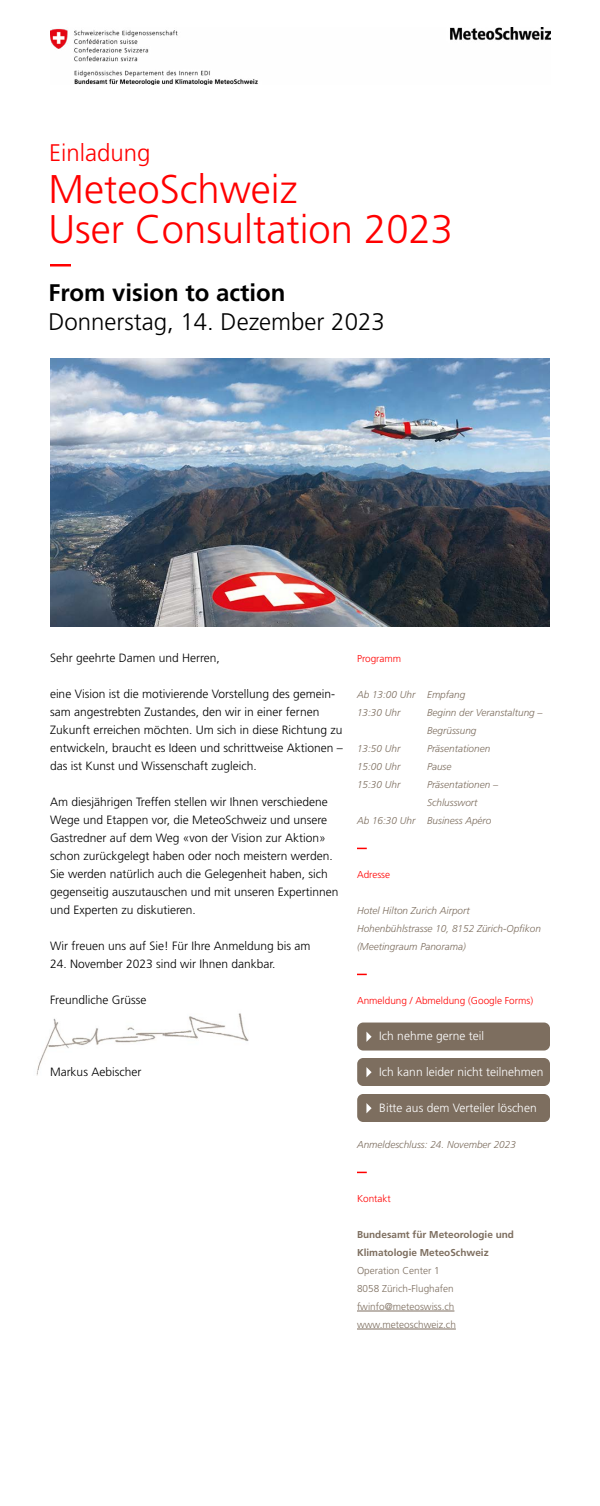
<style>
.page{position:relative;width:600px;height:1506px;background:#fff}
.page>*{position:absolute;margin:0;border:0;box-sizing:border-box;transform-origin:0 0}
.t1{font:300 40px/40px "Frutiger LT Std";color:#f00}
.t2{font:300 24px "Frutiger LT Std";color:#000}
.t3{font:700 24px "Frutiger LT Std";color:#000}
.t4{font:300 24px "Frutiger LT Std";color:#f00}
.t5{font:300 12px/18px "Frutiger LT Std";color:#000}
.t6{font:300 12px "Frutiger LT Std";color:#fff}
.t7{font:italic 300 10px/18px "Frutiger LT Std";color:#7d6e5f}
.t8{font:300 10px/18px "Frutiger LT Std";color:#7d6e5f}
.t9{font:300 10px "Frutiger LT Std";color:#f00}
.t10{font:700 10px/18px "Frutiger LT Std";color:#7d6e5f}
</style>
<div class="page">
<hr style="left:357px;top:1311px;width:97px;height:1px;background:#7d6e5f">
<hr style="left:357px;top:1329px;width:99px;height:1px;background:#7d6e5f">
<img style="left:36px;top:1013px;width:213px;height:63px">
<img style="left:50px;top:28px;width:500px;height:57px">
<hr style="left:50px;top:264px;width:21px;height:2px;background:#f00">
<div style="left:357px;top:1023px;width:193px;height:28px;background:#7d6e5f;border-radius:6px"></div>
<svg style="left:366px;top:1032px;width:6px;height:10px"></svg>
<img style="left:50px;top:358px;width:500px;height:269px">
<div style="left:357px;top:1058px;width:193px;height:28px;background:#7d6e5f;border-radius:6px"></div>
<svg style="left:366px;top:1067px;width:6px;height:10px"></svg>
<div style="left:357px;top:1094px;width:193px;height:28px;background:#7d6e5f;border-radius:6px"></div>
<svg style="left:366px;top:1103px;width:6px;height:10px"></svg>
<p class="t4" style="left:49px;top:139px;width:103px">Einladung</p>
<p class="t1" style="left:49px;top:170px;width:406px">MeteoSchweiz<br>User Consultation 2023</p>
<p class="t3" style="left:49px;top:279px;width:238px">From vision to action</p>
<p class="t2" style="left:49px;top:308px;width:338px">Donnerstag, 14. Dezember 2023</p>
<p class="t5" style="left:50px;top:649px;width:171px">Sehr geehrte Damen und Herren,</p>
<p class="t5" style="left:50px;top:685px;width:294px">eine Vision ist die motivierende Vorstellung des gemein&shy;sam angestrebten Zustandes, den wir in einer fernen Zukunft erreichen möchten. Um sich in diese Richtung zu entwickeln, braucht es Ideen und schrittweise Aktionen – das ist Kunst und Wissenschaft zugleich.</p>
<p class="t5" style="left:50px;top:793px;width:290px">Am diesjährigen Treffen stellen wir Ihnen verschiedene Wege und Etappen vor, die MeteoSchweiz und unsere Gastredner auf dem Weg «von der Vision zur Aktion» schon zurückgelegt haben oder noch meistern werden.<br>Sie werden natürlich auch die Gelegenheit haben, sich gegenseitig auszutauschen und mit unseren Expertinnen und Experten zu diskutieren.</p>
<p class="t5" style="left:50px;top:937px;width:262px">Wir freuen uns auf Sie! Für Ihre Anmeldung bis am</p>
<p class="t5" style="left:50px;top:955px;width:227px">24. November 2023 sind wir Ihnen dankbar.</p>
<p class="t5" style="left:50px;top:991px;width:98px">Freundliche Grüsse</p>
<p class="t5" style="left:50px;top:1063px;width:93px">Markus Aebischer</p>
<p class="t9" style="left:357px;top:653px;width:46px">Programm</p>
<p class="t7" style="left:357px;top:686px;width:110px">Ab 13:00 Uhr Empfang</p>
<p class="t7" style="left:357px;top:704px;width:45px">13:30 Uhr</p>
<p class="t7" style="left:427px;top:704px;width:117px">Beginn der Veranstaltung –<br>Begrüssung</p>
<p class="t7" style="left:357px;top:740px;width:45px">13:50 Uhr</p>
<p class="t7" style="left:427px;top:740px;width:65px">Präsentationen</p>
<p class="t7" style="left:357px;top:758px;width:45px">15:00 Uhr</p>
<p class="t7" style="left:427px;top:758px;width:26px">Pause</p>
<p class="t7" style="left:357px;top:776px;width:45px">15:30 Uhr</p>
<p class="t7" style="left:427px;top:776px;width:73px">Präsentationen –<br>Schlusswort</p>
<p class="t7" style="left:357px;top:812px;width:136px">Ab 16:30 Uhr Business Apéro</p>
<p class="t9" style="left:357px;top:869px;width:35px">Adresse</p>
<p class="t7" style="left:357px;top:902px;width:114px">Hotel Hilton Zurich Airport</p>
<p class="t7" style="left:357px;top:920px;width:185px">Hohenbühlstrasse 10, 8152 Zürich-Opfikon</p>
<p class="t7" style="left:357px;top:938px;width:110px">(Meetingraum Panorama)</p>
<p class="t9" style="left:357px;top:995px;width:178px">Anmeldung / Abmeldung (Google Forms)</p>
<p class="t6" style="left:379px;top:1029px;width:106px">Ich nehme gerne teil</p>
<p class="t6" style="left:379px;top:1065px;width:166px">Ich kann leider nicht teilnehmen</p>
<p class="t6" style="left:379px;top:1101px;width:159px">Bitte aus dem Verteiler löschen</p>
<p class="t7" style="left:357px;top:1136px;width:160px">Anmeldeschluss: 24. November 2023</p>
<p class="t9" style="left:357px;top:1193px;width:35px">Kontakt</p>
<p class="t10" style="left:357px;top:1226px;width:159px">Bundesamt für Meteorologie und<br>Klimatologie MeteoSchweiz</p>
<p class="t8" style="left:357px;top:1262px;width:84px">Operation Center 1</p>
<p class="t8" style="left:357px;top:1280px;width:98px">8058 Zürich-Flughafen</p>
<p class="t8" style="left:357px;top:1298px;width:100px">fwinfo@meteoswiss.ch www.meteoschweiz.ch</p>
</div>
